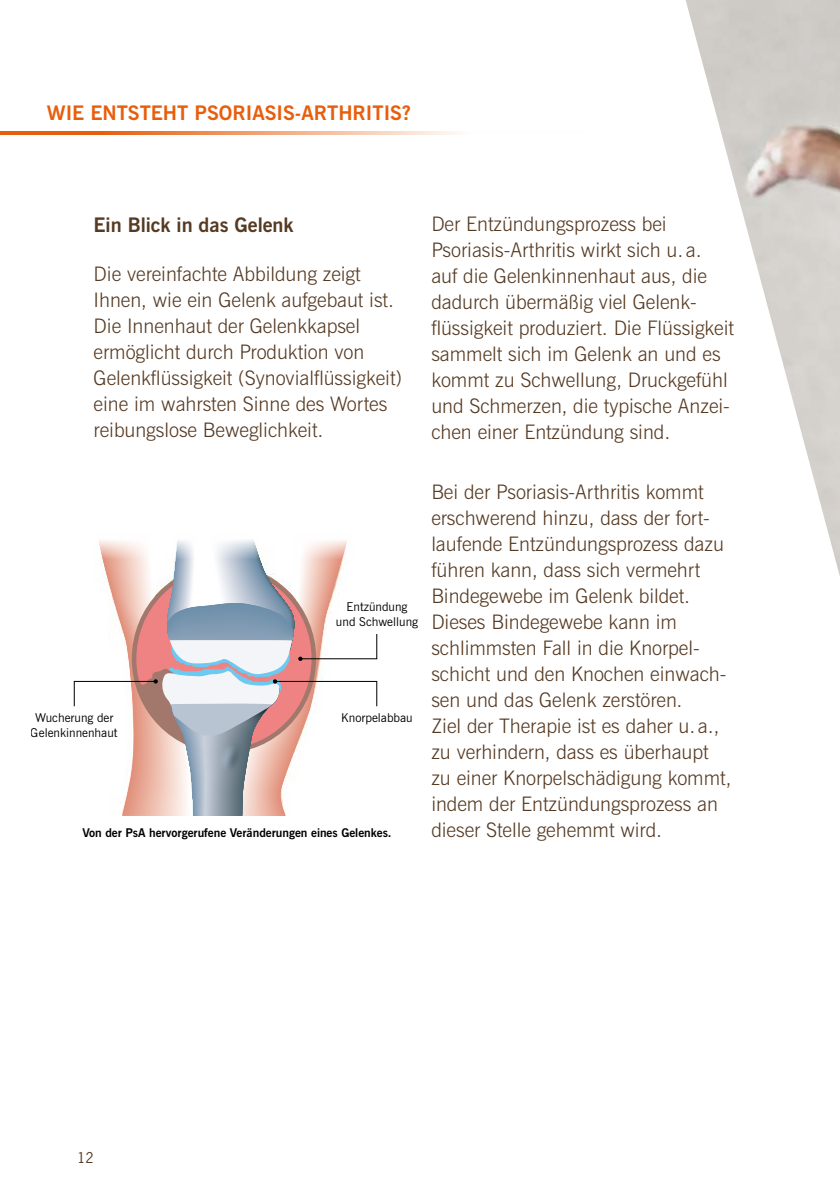
<style>
.page{position:relative;width:840px;height:1191px;background:#fff}
.page>*{position:absolute;margin:0;border:0;box-sizing:border-box;transform-origin:0 0}
.t1{font:300 20px/26px "News Gothic BT";letter-spacing:-.005em;color:#563a22}
.t2{font:700 20px "News Gothic BT";color:#e75f0d}
.t3{font:700 20px "News Gothic BT";letter-spacing:-.005em;color:#563a22}
.t4{font:14px "News Gothic";color:#563a22}
.t5{font:12.2px/14.6px "News Gothic BT";color:#000;text-align:center}
.t6{font:700 12px "News Gothic BT";letter-spacing:-.005em;color:#000}
</style>
<div class="page">
<hr style="left:0;top:131px;width:583px;height:3px;background:#e75f0d">
<img style="left:685px;top:0;width:154px;height:572px">
<svg style="left:73px;top:540px;width:304px;height:275px"></svg>
<p class="t2" style="left:47px;top:101px;width:365px">WIE ENTSTEHT PSORIASIS-ARTHRITIS?</p>
<p class="t3" style="left:94px;top:213px;width:201px">Ein Blick in das Gelenk</p>
<p class="t1" style="left:94px;top:260px;width:310px">Die vereinfachte Abbildung zeigt Ihnen, wie ein Gelenk aufgebaut ist.<br>Die Innenhaut der Gelenkkapsel ermöglicht durch Produktion von Gelenkflüssigkeit (Synovialflüssigkeit) eine im wahrsten Sinne des Wortes reibungslose Beweglichkeit.</p>
<p class="t1" style="left:431px;top:211px;width:304px">Der Entzündungsprozess bei Psoriasis-Arthritis wirkt sich u.a.<br>auf die Gelenkinnenhaut aus, die dadurch übermäßig viel Gelenk&shy;flüssigkeit produziert. Die Flüssigkeit sammelt sich im Gelenk an und es kommt zu Schwellung, Druckgefühl und Schmerzen, die typische Anzei&shy;chen einer Entzündung sind.</p>
<p class="t5" style="left:336px;top:599px;width:84px">Entzündung und Schwellung</p>
<p class="t5" style="left:35px;top:710px;width:80px">Wucherung der</p>
<p class="t5" style="left:341px;top:710px;width:73px">Knorpelabbau</p>
<p class="t5" style="left:31px;top:725px;width:88px">Gelenkinnenhaut</p>
<p class="t1" style="left:431px;top:479px;width:301px">Bei der Psoriasis-Arthritis kommt erschwerend hinzu, dass der fort&shy;laufende Entzündungsprozess dazu führen kann, dass sich vermehrt<br>Bindegewebe im Gelenk bildet.<br>Dieses Bindegewebe kann im schlimmsten Fall in die Knorpel&shy;schicht und den Knochen einwach&shy;sen und das Gelenk zerstören.<br>Ziel der Therapie ist es daher u.a., zu verhindern, dass es überhaupt zu einer Knorpelschädigung kommt, indem der Entzündungsprozess an</p>
<p class="t6" style="left:82px;top:825px;width:310px">Von der PsA hervorgerufene Veränderungen eines Gelenkes.</p>
<p class="t1" style="left:431px;top:817px;width:232px">dieser Stelle gehemmt wird.</p>
<p class="t4" style="left:77px;top:1148px;width:18px">12</p>
</div>
